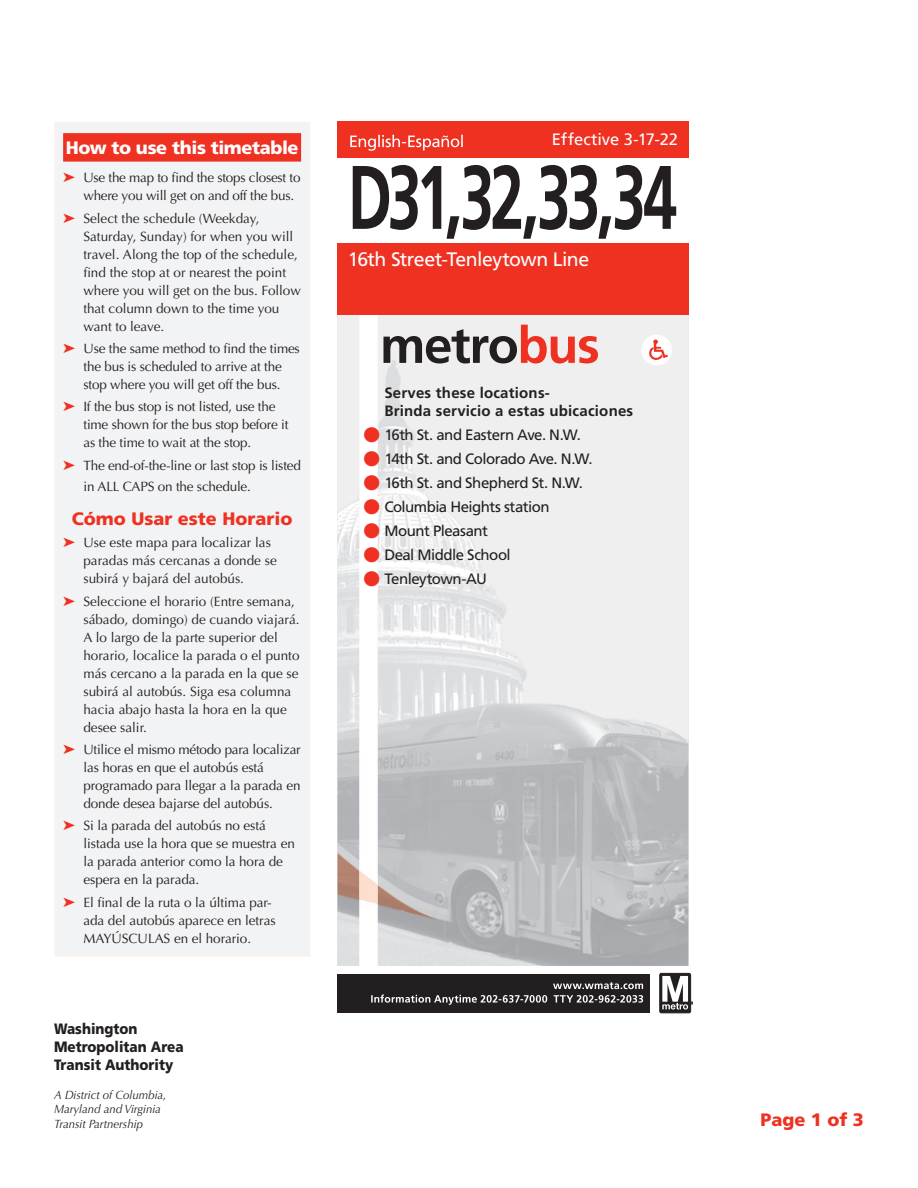
<style>
.page{position:relative;width:918px;height:1188px;background:#fff}
.page>*{position:absolute;margin:0;border:0;box-sizing:border-box;transform-origin:0 0}
.t1{font:700 90px "Frutiger";letter-spacing:-.07em;color:#231f20;scale:.68 1}
.t2{font:19.5px "Frutiger";letter-spacing:-.03em;color:#fff}
.t3{font:900 18px "Frutiger";color:#ef3122}
.t4{font:900 18px "Frutiger";letter-spacing:-.025em;color:#fff}
.t5{font:16.5px "Frutiger";letter-spacing:-.005em;color:#fff}
.t6{font:15px "Frutiger";letter-spacing:-.035em;color:#231f20}
.t7{font:700 15px/18px "Frutiger";letter-spacing:.015em;color:#231f20}
.t8{font:900 15px/18px "Frutiger";color:#231f20;scale:.9 1}
.t9{font:13.5px/18px "Optima";letter-spacing:-.005em;color:#231f20}
.t10{font:italic 12px/14.4px "Optima";color:#231f20;scale:.95 1}
.s1{color:#ef3122}
</style>
<div class="page">
<img style="left:337px;top:315px;width:351px;height:651px">
<img style="left:359px;top:315px;width:19px;height:651px">
<div style="left:337px;top:122px;width:351px;height:193px;background:#ef3122"></div>
<div style="left:334px;top:159px;width:356px;height:84px;background:#fff"></div>
<svg style="left:350px;top:135px;width:113px;height:16px"></svg>
<div style="left:641px;top:335px;width:31px;height:30px;background:#fff;border-radius:50%"></div>
<svg style="left:649px;top:340px;width:19px;height:20px"></svg>
<svg style="left:660px;top:973px;width:31px;height:40px"></svg>
<div style="left:660px;top:973px;width:31px;height:40px;border:1px solid #231f20;border-radius:2px"></div>
<svg style="left:662px;top:976px;width:31px;height:34px"></svg>
<div style="left:337px;top:974px;width:313px;height:38px;background:#231f20"></div>
<svg style="left:553px;top:982px;width:90px;height:7px"></svg>
<svg style="left:371px;top:995px;width:272px;height:10px"></svg>
<svg style="left:384px;top:325px;width:214px;height:38px"></svg>
<div style="left:54px;top:122px;width:256px;height:835px;background:#f2f3f4;border:2px solid #fdf4ee"></div>
<div style="left:63px;top:133px;width:238px;height:29px;background:#ef3122"></div>
<h3 class="t4" style="left:66px;top:136px;width:234px">How to use this timetable</h3>
<p class="t9" style="left:83px;top:169px;width:219px;text-indent:-20px"><span class="s1">➤</span> Use the map to find the stops closest to where you will get on and off the bus.</p>
<p class="t9" style="left:83px;top:209px;width:219px;text-indent:-20px"><span class="s1">➤</span> Select the schedule (Weekday,<br>Saturday, Sunday) for when you will travel. Along the top of the schedule, find the stop at or nearest the point where you will get on the bus. Follow that column down to the time you want to leave.</p>
<p class="t9" style="left:63px;top:340px;width:238px;text-align:center"><span class="s1">➤</span> Use the same method to find the times the bus is scheduled to arrive at the<br>stop where you will get off the bus.</p>
<p class="t9" style="left:83px;top:398px;width:207px;text-indent:-20px"><span class="s1">➤</span> If the bus stop is not listed, use the time shown for the bus stop before it as the time to wait at the stop.</p>
<p class="t9" style="left:83px;top:455px;width:219px;line-height:21px;text-indent:-20px"><span class="s1">➤</span> The end-of-the-line or last stop is listed in ALL CAPS on the schedule.</p>
<h3 class="t3" style="left:72px;top:508px;width:222px">Cómo Usar este Horario</h3>
<p class="t9" style="left:83px;top:534px;width:195px;text-indent:-20px"><span class="s1">➤</span> Use este mapa para localizar las paradas más cercanas a donde se subirá y bajará del autobús.</p>
<p class="t9" style="left:83px;top:592px;width:218px;text-indent:-20px"><span class="s1">➤</span> Seleccione el horario (Entre semana, sábado, domingo) de cuando viajará.<br>A lo largo de la parte superior del horario, localice la parada o el punto más cercano a la parada en la que se subirá al autobús. Siga esa columna hacia abajo hasta la hora en la que desee salir.</p>
<p class="t9" style="left:83px;top:740px;width:219px;text-indent:-20px"><span class="s1">➤</span> Utilice el mismo método para localizar las horas en que el autobús está programado para llegar a la parada en donde desea bajarse del autobús.</p>
<p class="t9" style="left:83px;top:817px;width:213px;text-indent:-20px"><span class="s1">➤</span> Si la parada del autobús no está listada use la hora que se muestra en la parada anterior como la hora de espera en la parada.</p>
<p class="t9" style="left:83px;top:893px;width:194px;text-indent:-20px"><span class="s1">➤</span> El final de la ruta o la última par&shy;ada del autobús aparece en letras<br>MAYÚSCULAS en el horario.</p>
<p class="t8" style="left:54px;top:1020px;width:146px">Washington<br>Metropolitan Area<br>Transit Authority</p>
<p class="t10" style="left:54px;top:1088px;width:120px">A District of Columbia,<br>Maryland and Virginia<br>Transit Partnership</p>
<p class="t5" style="left:552px;top:129px;width:128px">Effective 3-17-22</p>
<h1 class="t1" style="left:348px;top:145px;width:486px">D31,32,33,34</h1>
<h2 class="t2" style="left:348px;top:248px;width:243px">16th Street-Tenleytown Line</h2>
<p class="t7" style="left:384px;top:384px;width:250px">Serves these locations-<br>Brinda servicio a estas ubicaciones</p>
<p class="t6" style="left:363px;top:426px;width:219px"><span class="s1">●</span> 16th St. and Eastern Ave. N.W.</p>
<p class="t6" style="left:363px;top:450px;width:231px"><span class="s1">●</span> 14th St. and Colorado Ave. N.W.</p>
<p class="t6" style="left:363px;top:474px;width:221px"><span class="s1">●</span> 16th St. and Shepherd St. N.W.</p>
<p class="t6" style="left:363px;top:498px;width:188px"><span class="s1">●</span> Columbia Heights station</p>
<p class="t6" style="left:363px;top:522px;width:126px"><span class="s1">●</span> Mount Pleasant</p>
<p class="t6" style="left:363px;top:546px;width:149px"><span class="s1">●</span> Deal Middle School</p>
<p class="t6" style="left:363px;top:570px;width:125px"><span class="s1">●</span> Tenleytown-AU</p>
<h3 class="t3" style="left:760px;top:1109px;width:105px">Page 1 of 3</h3>
</div>
